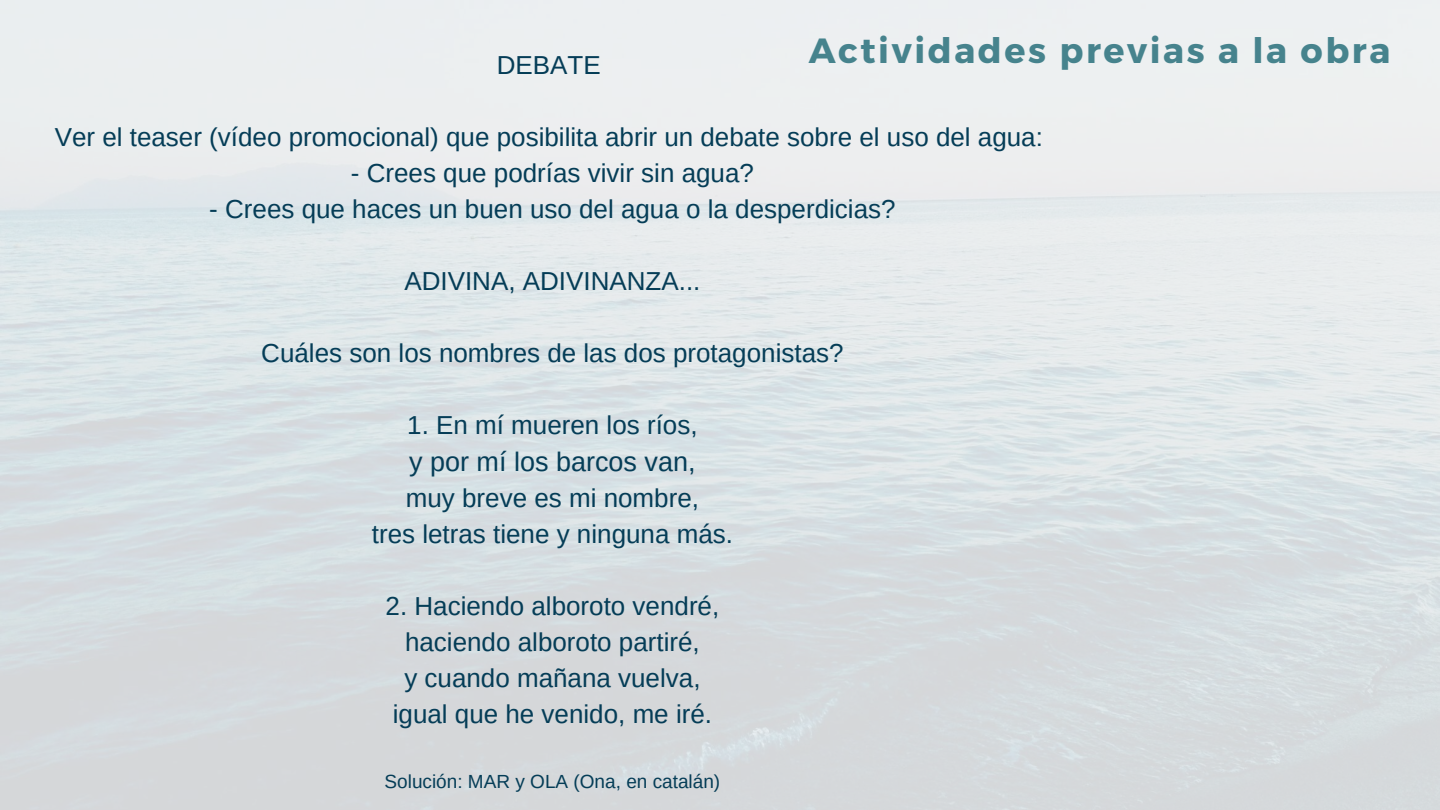
<style>
.page{position:relative;width:1440px;height:810px;background:#fff}
.page>*{position:absolute;margin:0;border:0;box-sizing:border-box;transform-origin:0 0}
.t1{font:700 35px "Montserrat";letter-spacing:.075em;color:#46838d}
.t2{font:27px "Arimo";color:#053d57}
.t3{font:26px/36px "Arimo";color:#053d57;text-align:center}
.t4{font:19px "Arimo";color:#053d57}
</style>
<div class="page">
<p class="t3" style="left:497px;top:47px;width:105px">DEBATE</p>
<h1 class="t1" style="left:809px;top:28px;width:583px">Actividades previas a la obra</h1>
<p class="t3" style="left:55px;top:119px;width:990px">Ver el teaser (vídeo promocional) que posibilita abrir un debate sobre el uso del agua:</p>
<p class="t3" style="left:351px;top:155px;width:405px">- Crees que podrías vivir sin agua?</p>
<p class="t3" style="left:209px;top:191px;width:688px">- Crees que haces un buen uso del agua o la desperdicias?</p>
<p class="t3" style="left:404px;top:263px;width:298px">ADIVINA, ADIVINANZA...</p>
<p class="t3" style="left:261px;top:335px;width:584px">Cuáles son los nombres de las dos protagonistas?</p>
<p class="t3" style="left:407px;top:407px;width:292px">1. En mí mueren los ríos,</p>
<p class="t2" style="left:409px;top:447px;width:288px">y por mí los barcos van,</p>
<p class="t3" style="left:372px;top:480px;width:363px">muy breve es mi nombre,<br>tres letras tiene y ninguna más.</p>
<p class="t3" style="left:386px;top:588px;width:335px">2. Haciendo alboroto vendré, haciendo alboroto partiré,<br>y cuando mañana vuelva, igual que he venido, me iré.</p>
<p class="t4" style="left:385px;top:771px;width:337px">Solución: MAR y OLA (Ona, en catalán)</p>
</div>
